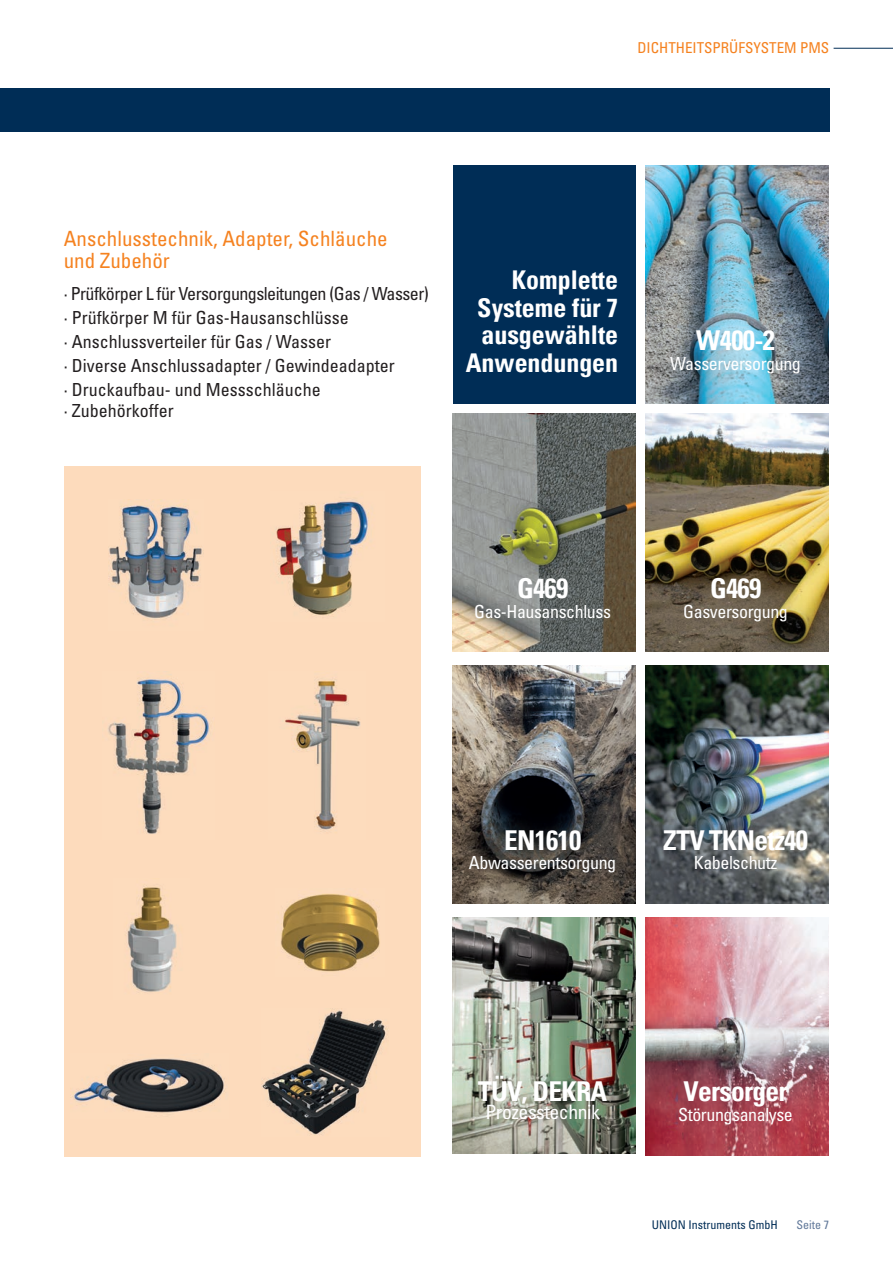
<style>
.page{position:relative;width:893px;height:1263px;background:#fff}
.page>*{position:absolute;margin:0;border:0;box-sizing:border-box;transform-origin:0 0}
.t1{font:700 condensed 27.45px "Univers";letter-spacing:-.025em;color:#fff}
.t2{font:700 condensed 25.8px/27.5px "Univers";color:#fff;text-align:right}
.t3{font:condensed 21px/22.5px "Univers";color:#f58220}
.t4{font:condensed 19.8px "Univers";letter-spacing:-.025em;color:#fff}
.t5{font:condensed 18px/24px "Univers";color:#231f20}
.t6{font:condensed 18px "Univers";letter-spacing:-.025em;color:#fff}
.t7{font:condensed 15px "Univers";color:#f58220}
.t8{font:condensed 12px "Univers";color:#002d56}
.t9{font:condensed 12px "Univers";color:#62799a}
</style>
<div class="page">
<div style="left:0;top:88px;width:829px;height:44px;background:#002d56"></div>
<div style="left:64px;top:466px;width:357px;height:690px;background:#fddbbc"></div>
<hr style="left:834px;top:48px;width:59px;height:1px;background:#002d56">
<div style="left:453px;top:165px;width:183px;height:238px;background:#002d56"></div>
<img style="left:453px;top:414px;width:183px;height:238px">
<img style="left:453px;top:665px;width:183px;height:238px">
<img style="left:453px;top:917px;width:183px;height:236px">
<img style="left:646px;top:165px;width:183px;height:238px">
<img style="left:646px;top:414px;width:183px;height:238px">
<img style="left:646px;top:665px;width:183px;height:238px">
<img style="left:646px;top:917px;width:183px;height:238px">
<img style="left:109px;top:505px;width:95px;height:114px">
<img style="left:276px;top:499px;width:93px;height:116px">
<img style="left:285px;top:679px;width:76px;height:151px">
<img style="left:108px;top:674px;width:101px;height:160px">
<img style="left:127px;top:887px;width:50px;height:105px">
<img style="left:281px;top:894px;width:99px;height:78px">
<img style="left:70px;top:1058px;width:155px;height:55px">
<img style="left:262px;top:1010px;width:126px;height:125px">
<p class="t7" style="left:637px;top:39px;width:193px">DICHTHEITSPRÜFSYSTEM PMS</p>
<p class="t3" style="left:64px;top:227px;width:325px">Anschlusstechnik, Adapter, Schläuche und Zubehör</p>
<p class="t5" style="left:64px;top:281px;width:367px">· Prüfkörper L für Versorgungsleitungen (Gas / Wasser) · Prüfkörper M für Gas-Hausanschlüsse<br>· Anschlussverteiler für Gas / Wasser<br>· Diverse Anschlussadapter / Gewindeadapter<br>· Druckaufbau- und Messschläuche</p>
<p class="t5" style="left:64px;top:399px;width:111px">· Zubehörkoffer</p>
<h2 class="t2" style="left:466px;top:266px;width:154px">Komplette<br>Systeme für 7 ausgewählte<br>Anwendungen</h2>
<h1 class="t1" style="left:696px;top:323px;width:80px">W400-2</h1>
<p class="t6" style="left:670px;top:352px;width:132px">Wasserversorgung</p>
<h1 class="t1" style="left:517px;top:572px;width:53px">G469</h1>
<p class="t6" style="left:474px;top:600px;width:138px">Gas-Hausanschluss</p>
<h1 class="t1" style="left:710px;top:572px;width:53px">G469</h1>
<p class="t6" style="left:683px;top:600px;width:106px">Gasversorgung</p>
<h1 class="t1" style="left:504px;top:823px;width:79px">EN1610</h1>
<p class="t6" style="left:469px;top:852px;width:149px">Abwasserentsorgung</p>
<h1 class="t1" style="left:663px;top:823px;width:146px">ZTV TKNetz40</h1>
<p class="t6" style="left:694px;top:852px;width:85px">Kabelschutz</p>
<h1 class="t1" style="left:478px;top:1074px;width:131px">TÜV, DEKRA</h1>
<p class="t4" style="left:485px;top:1099px;width:116px">Prozesstechnik</p>
<h1 class="t1" style="left:684px;top:1074px;width:106px">Versorger</h1>
<p class="t6" style="left:678px;top:1103px;width:116px">Störungsanalyse</p>
<p class="t8" style="left:652px;top:1217px;width:127px">UNION Instruments GmbH</p>
<p class="t9" style="left:796px;top:1217px;width:34px">Seite 7</p>
</div>
